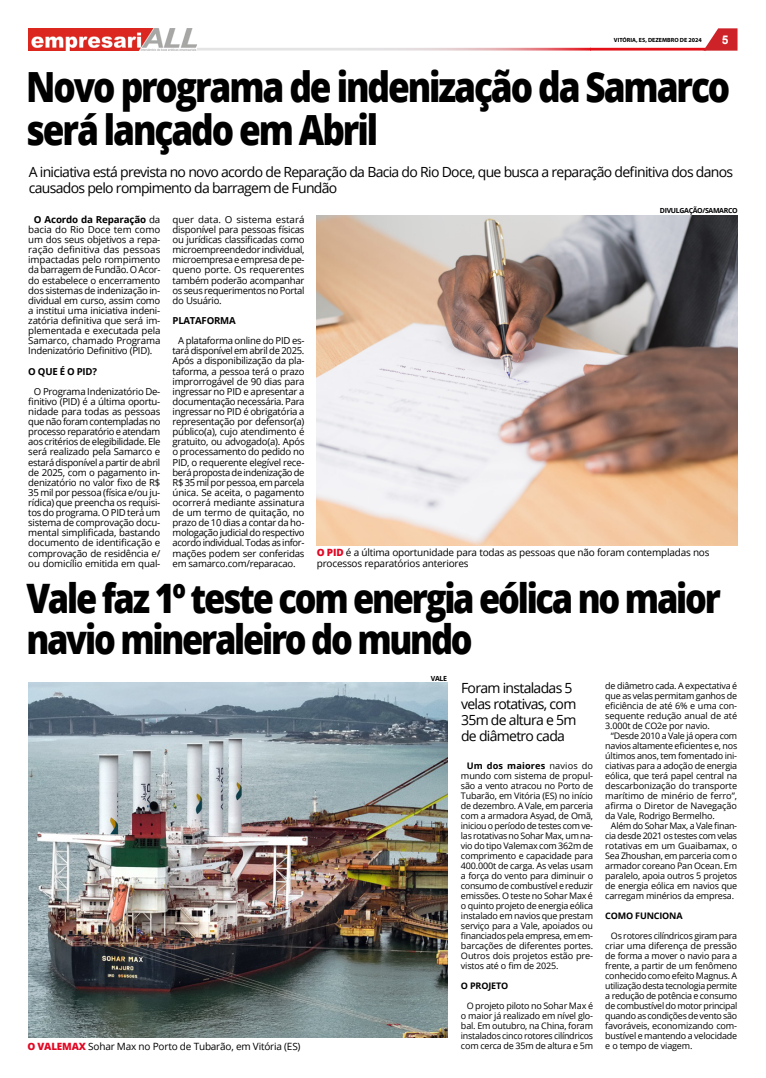
<style>
.page{position:relative;width:766px;height:1078px;background:#fff}
.page>*{position:absolute;margin:0;border:0;box-sizing:border-box;transform-origin:0 0}
.t1{font:800 41.6px/43px "Open Sans";letter-spacing:-.06em;color:#000;scale:.85 1}
.t2{font:800 40.6px/41px "Open Sans";letter-spacing:-.065em;color:#000;scale:.85 1}
.t3{font:14px/16px "Open Sans";letter-spacing:-.05em;color:#000}
.t4{font:700 12px "Arial";color:#fff}
.t5{font:10px/11px "Open Sans";letter-spacing:-.02em;color:#000}
.t6{font:9.6px/10.1px "Open Sans";letter-spacing:-.025em;color:#000;text-align:justify}
.t7{font:700 9.6px "Open Sans";letter-spacing:-.025em;color:#000}
.t8{font:9px/10px "Open Sans";letter-spacing:-.02em;color:#000;text-align:justify}
.t9{font:700 9px "Open Sans";letter-spacing:-.02em;color:#000}
.t10{font:700 7px "Open Sans";letter-spacing:-.05em;color:#000}
.t11{font:700 6px "Myriad Pro";color:#000}
.s1{font-weight:700}
.s2{font-weight:800;color:#e10824}
</style>
<div class="page">
<svg style="left:159px;top:28px;width:578px;height:23px"></svg>
<img style="left:28px;top:28px;width:168px;height:22px">
<img style="left:28px;top:682px;width:419px;height:354px">
<img style="left:317px;top:215px;width:420px;height:330px">
<p class="t11" style="left:613px;top:36px;width:89px">VITÓRIA, ES, DEZEMBRO DE 2024</p>
<p class="t4" style="left:721px;top:31px;width:8px">5</p>
<h1 class="t1" style="left:26px;top:63px;width:829px">Novo programa de indenização da Samarco será lançado em Abril</h1>
<h3 class="t3" style="left:29px;top:163px;width:705px">A iniciativa está prevista no novo acordo de Reparação da Bacia do Rio Doce, que busca a reparação definitiva dos danos causados pelo rompimento da barragem de Fundão</h3>
<p class="t10" style="left:659px;top:205px;width:79px">DIVULGAÇÃO/SAMARCO</p>
<p class="t6" style="left:28px;top:214px;width:134px;text-indent:6px"><span class="s1">O Acordo da Reparação</span> da bacia do Rio Doce tem como um dos seus objetivos a repa&shy;ração definitiva das pessoas impactadas pelo rompimento da barragem de Fundão. O Acor&shy;do estabelece o encerramento dos sistemas de indenização in&shy;dividual em curso, assim como a institui uma iniciativa indeni&shy;zatória definitiva que será im&shy;plementada e executada pela Samarco, chamado Programa Indenizatório Definitivo (PID).</p>
<p class="t7" style="left:28px;top:364px;width:70px">O QUE É O PID?</p>
<p class="t6" style="left:28px;top:386px;width:134px;text-align:center">O Programa Indenizatório De&shy;finitivo (PID) é a última oportu&shy;nidade para todas as pessoas que não foram contempladas no processo reparatório e atendam aos critérios de elegibilidade. Ele será realizado pela Samarco e estará disponível a partir de abril de 2025, com o pagamento in&shy;denizatório no valor fixo de R$<br>35 mil por pessoa (física e/ou ju&shy;rídica) que preencha os requisi&shy;tos do programa. O PID terá um sistema de comprovação docu&shy;mental simplificada, bastando documento de identificação e comprovação de residência e/ ou domicílio emitida em qual-</p>
<p class="t6" style="left:172px;top:214px;width:133px">quer data. O sistema estará disponível para pessoas físicas ou jurídicas classificadas como microempreendedor individual, microempresa e empresa de pe&shy;queno porte. Os requerentes também poderão acompanhar os seus requerimentos no Portal do Usuário.</p>
<p class="t7" style="left:172px;top:314px;width:65px">PLATAFORMA</p>
<p class="t6" style="left:172px;top:335px;width:133px;text-indent:6px">A plataforma online do PID es&shy;tará disponível em abril de 2025.<br>Após a disponibilização da pla&shy;taforma, a pessoa terá o prazo improrrogável de 90 dias para ingressar no PID e apresentar a documentação necessária. Para ingressar no PID é obrigatória a representação por defensor(a) público(a), cujo atendimento é gratuito, ou advogado(a). Após o processamento do pedido no PID, o requerente elegível rece&shy;berá proposta de indenização de R$ 35 mil por pessoa, em parcela única. Se aceita, o pagamento ocorrerá mediante assinatura de um termo de quitação, no prazo de 10 dias a contar da ho&shy;mologação judicial do respectivo acordo individual. Todas as infor&shy;mações podem ser conferidas em samarco.com/reparacao.</p>
<p class="t5" style="left:317px;top:546px;width:394px"><span class="s2">O PID</span> é a última oportunidade para todas as pessoas que não foram contempladas nos processos reparatórios anteriores</p>
<h2 class="t2" style="left:26px;top:575px;width:818px">Vale faz 1º teste com energia eólica no maior navio mineraleiro do mundo</h2>
<p class="t10" style="left:431px;top:673px;width:18px">VALE</p>
<p class="t8" style="left:605px;top:680px;width:133px">de diâmetro cada. A expectativa é que as velas permitam ganhos de eficiência de até 6% e uma con&shy;sequente redução anual de até 3.000t de CO2e por navio.</p>
<p class="t8" style="left:605px;top:730px;width:133px;text-indent:6px">“Desde 2010 a Vale já opera com navios altamente eficientes e, nos últimos anos, tem fomentado ini&shy;ciativas para a adoção de energia eólica, que terá papel central na descarbonização do transporte marítimo de minério de ferro”, afirma o Diretor de Navegação da Vale, Rodrigo Bermelho.</p>
<p class="t8" style="left:605px;top:820px;width:133px;text-indent:6px">Além do Sohar Max, a Vale finan&shy;cia desde 2021 os testes com velas rotativas em um Guaibamax, o Sea Zhoushan, em parceria com o armador coreano Pan Ocean. Em paralelo, apoia outros 5 projetos de energia eólica em navios que carregam minérios da empresa.</p>
<p class="t9" style="left:605px;top:909px;width:79px">COMO FUNCIONA</p>
<p class="t8" style="left:605px;top:930px;width:133px;text-indent:6px">Os rotores cilíndricos giram para criar uma diferença de pressão de forma a mover o navio para a frente, a partir de um fenômeno conhecido como efeito Magnus. A utilização desta tecnologia permite a redução de potência e consumo de combustível do motor principal quando as condições de vento são favoráveis, economizando com&shy;bustível e mantendo a velocidade</p>
<h3 class="t3" style="left:461px;top:679px;width:117px">Foram instaladas 5 velas rotativas, com<br>35m de altura e 5m de diâmetro cada</h3>
<p class="t8" style="left:461px;top:760px;width:134px;text-indent:6px"><span class="s1">Um dos maiores</span> navios do mundo com sistema de propul&shy;são a vento atracou no Porto de Tubarão, em Vitória (ES) no início de dezembro. A Vale, em parceria com a armadora Asyad, de Omã, iniciou o período de testes com ve&shy;las rotativas no Sohar Max, um na&shy;vio do tipo Valemax com 362m de comprimento e capacidade para 400.000t de carga. As velas usam a força do vento para diminuir o consumo de combustível e reduzir emissões. O teste no Sohar Max é o quinto projeto de energia eólica instalado em navios que prestam serviço para a Vale, apoiados ou financiados pela empresa, em em&shy;barcações de diferentes portes.<br>Outros dois projetos estão pre&shy;vistos até o fim de 2025.</p>
<p class="t9" style="left:461px;top:979px;width:49px">O PROJETO</p>
<p class="t8" style="left:461px;top:1000px;width:134px;text-indent:6px">O projeto piloto no Sohar Max é o maior já realizado em nível glo&shy;bal. Em outubro, na China, foram instalados cinco rotores cilíndricos com cerca de 35m de altura e 5m</p>
<p class="t5" style="left:27px;top:1039px;width:274px"><span class="s2">O VALEMAX</span> Sohar Max no Porto de Tubarão, em Vitória (ES)</p>
<p class="t8" style="left:605px;top:1040px;width:89px">e o tempo de viagem.</p>
</div>
